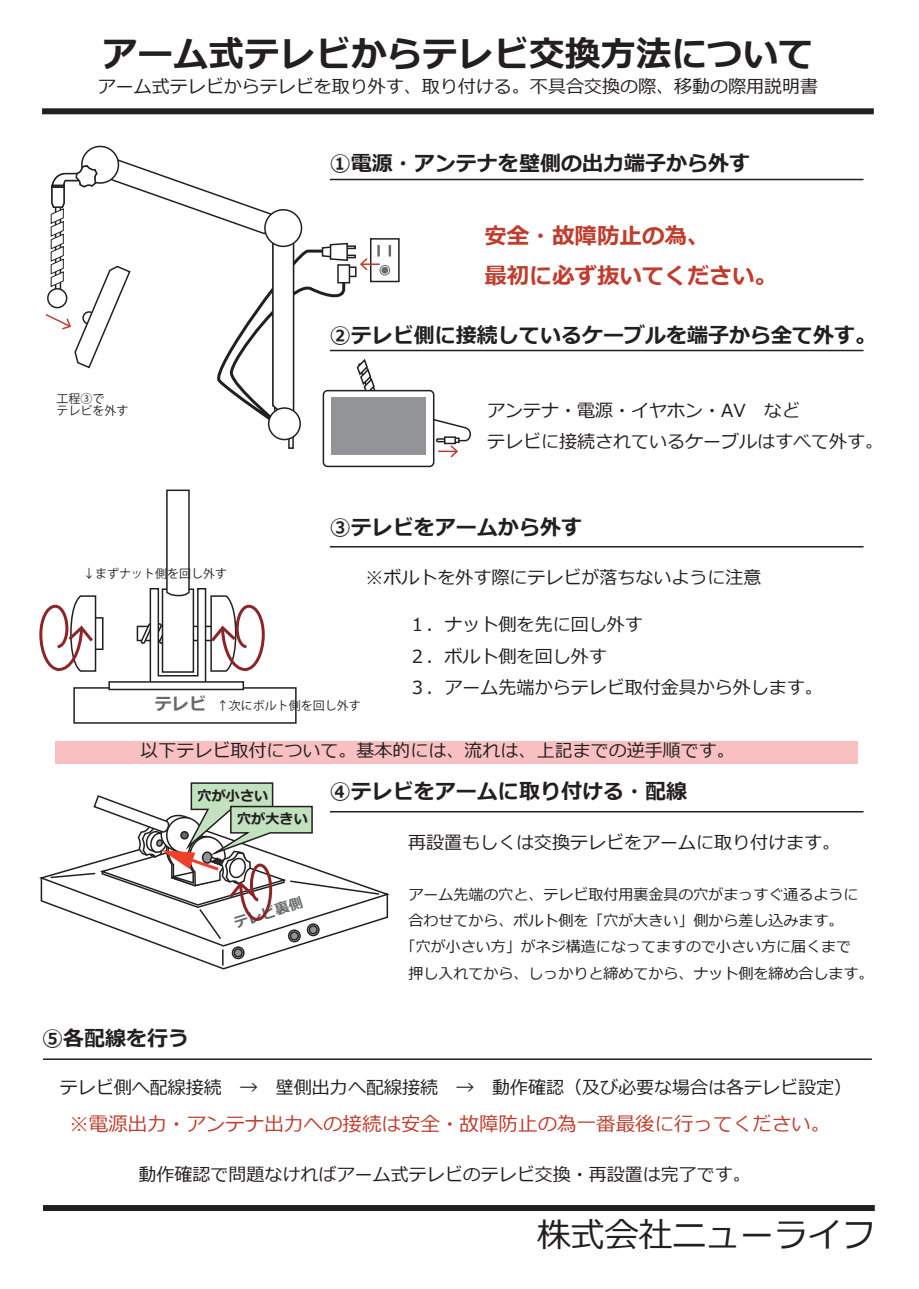
<style>
.page{position:relative;width:919px;height:1289px;background:#fff}
.page>*{position:absolute;margin:0;border:0;box-sizing:border-box;transform-origin:0 0}
.t1{font:700 35.55px "Meiryo";color:#231f20}
.t2{font:33.9px "Meiryo";color:#231f20}
.t3{font:700 22.5px/39.3px "Meiryo";color:#c03d2d}
.t4{font:700 21px "Meiryo";color:#231f20}
.t5{font:19.5px "Meiryo";color:#c03d2d}
.t6{font:18px/31.5px "Meiryo";color:#231f20}
.t7{font:700 17.1px "Meiryo";color:#67696b}
.t8{font:15px "Meiryo";color:#231f20}
.t9{font:700 14.1px/23.4px "Meiryo";color:#231f20}
.t10{font:700 14.1px "Meiryo";color:#67696b}
.t11{font:12px/12px "Koz Go Pro";color:#231f20}
</style>
<div class="page">
<div style="left:56px;top:741px;width:802px;height:23px;background:#f9c0c1"></div>
<div style="left:370px;top:238px;width:29px;height:44px;background:#fff;border:2px solid #231f20"></div>
<svg style="left:388px;top:245px;width:3px;height:12px"></svg>
<div style="left:379px;top:265px;width:11px;height:10px;border:1px solid #67696b;border-radius:50%"></div>
<div style="left:381px;top:267px;width:7px;height:7px;background:#67696b;border-radius:50%"></div>
<svg style="left:349px;top:245px;width:7px;height:4px"></svg>
<svg style="left:349px;top:254px;width:7px;height:4px"></svg>
<svg style="left:350px;top:266px;width:6px;height:11px"></svg>
<div style="left:337px;top:264px;width:13px;height:19px;background:#231f20"></div>
<svg style="left:288px;top:436px;width:6px;height:13px"></svg>
<div style="left:269px;top:408px;width:31px;height:31px;background:#fff;border-radius:50%"></div>
<div style="left:268px;top:407px;width:33px;height:33px;border:2px solid #231f20;border-radius:50%"></div>
<div style="left:322px;top:390px;width:112px;height:77px;border:2px solid #231f20;border-radius:4px"></div>
<div style="left:331px;top:397px;width:95px;height:57px;background:#939498"></div>
<svg style="left:356px;top:359px;width:115px;height:98px"></svg>
<svg style="left:360px;top:245px;width:20px;height:25px"></svg>
<svg style="left:45px;top:145px;width:304px;height:286px"></svg>
<svg style="left:137px;top:625px;width:2px;height:16px"></svg>
<div style="left:89px;top:617px;width:14px;height:33px;background:#fff;border:2px solid #231f20"></div>
<svg style="left:39px;top:595px;width:58px;height:77px"></svg>
<svg style="left:139px;top:489px;width:126px;height:196px"></svg>
<div style="left:73px;top:687px;width:223px;height:36px;background:#fff;border:2px solid #231f20"></div>
<div style="left:108px;top:681px;width:136px;height:9px;background:#fff;border:2px solid #231f20"></div>
<svg style="left:39px;top:782px;width:353px;height:188px"></svg>
<div style="left:43px;top:1204px;width:831px;height:6px;background:#231f20"></div>
<div style="left:42px;top:108px;width:831px;height:6px;background:#231f20"></div>
<hr style="left:330px;top:811px;width:533px;height:1px;background:#231f20">
<hr style="left:43px;top:1058px;width:828px;height:1px;background:#231f20">
<hr style="left:330px;top:546px;width:533px;height:1px;background:#231f20">
<hr style="left:330px;top:350px;width:533px;height:1px;background:#231f20">
<hr style="left:330px;top:179px;width:533px;height:1px;background:#231f20">
<h1 class="t1" style="left:102px;top:30px;width:713px">アーム式テレビからテレビ交換方法について</h1>
<p class="t6" style="left:98px;top:72px;width:721px">アーム式テレビからテレビを取り外す、取り付ける。不具合交換の際、移動の際用説明書</p>
<p class="t4" style="left:330px;top:148px;width:421px">①電源・アンテナを壁側の出力端子から外す</p>
<p class="t3" style="left:484px;top:218px;width:294px">安全・故障防止の為、<br>最初に必ず抜いてください。</p>
<p class="t11" style="left:56px;top:393px;width:74px">工程③で<br>テレビを外す</p>
<p class="t11" style="left:83px;top:568px;width:146px">↓まずナット側を回し外す</p>
<p class="t4" style="left:330px;top:321px;width:548px">②テレビ側に接続しているケーブルを端子から全て外す。</p>
<p class="t6" style="left:487px;top:395px;width:398px">アンテナ・電源・イヤホン・AV　など<br>テレビに接続されているケーブルはすべて外す。</p>
<p class="t4" style="left:330px;top:512px;width:253px">③テレビをアームから外す</p>
<p class="t6" style="left:365px;top:562px;width:397px">※ボルトを外す際にテレビが落ちないように注意</p>
<p class="t7" style="left:155px;top:692px;width:53px">テレビ</p>
<p class="t11" style="left:217px;top:699px;width:145px">↑次にボルト側を回し外す</p>
<p class="t6" style="left:408px;top:610px;width:416px">１．ナット側を先に回し外す<br>２．ボルト側を回し外す<br>３．アーム先端からテレビ取付金具から外します。</p>
<p class="t6" style="left:140px;top:736px;width:595px">以下テレビ取付について。基本的には、流れは、上記までの逆手順です。</p>
<p class="t9" style="left:237px;top:784px;width:72px;text-indent:-39px">穴が小さい<br>穴が大きい</p>
<p class="t10" style="left:232px;top:913px;width:72px;rotate:-17deg">テレビ裏側</p>
<p class="t4" style="left:42px;top:1023px;width:148px">⑤各配線を行う</p>
<p class="t4" style="left:330px;top:776px;width:358px">④テレビをアームに取り付ける・配線</p>
<p class="t6" style="left:408px;top:827px;width:433px">再設置もしくは交換テレビをアームに取り付けます。</p>
<p class="t8" style="left:408px;top:884px;width:451px">アーム先端の穴と、テレビ取付用裏金具の穴がまっすぐ通るように</p>
<p class="t8" style="left:408px;top:910px;width:436px">合わせてから、ボルト側を「穴が大きい」側から差し込みます。</p>
<p class="t8" style="left:401px;top:936px;width:451px">「穴が小さい方」がネジ構造になってますので小さい方に届くまで</p>
<p class="t8" style="left:408px;top:962px;width:466px">押し入れてから、しっかりと締めてから、ナット側を締め合します。</p>
<p class="t6" style="left:60px;top:1072px;width:793px">テレビ側へ配線接続　→　壁側出力へ配線接続　→　動作確認（及び必要な場合は各テレビ設定）</p>
<p class="t5" style="left:69px;top:1110px;width:762px">※電源出力・アンテナ出力への接続は安全・故障防止の為一番最後に行ってください。</p>
<p class="t6" style="left:138px;top:1159px;width:614px">動作確認で問題なければアーム式テレビのテレビ交換・再設置は完了です。</p>
<h2 class="t2" style="left:537px;top:1210px;width:340px">株式会社ニューライフ</h2>
</div>
